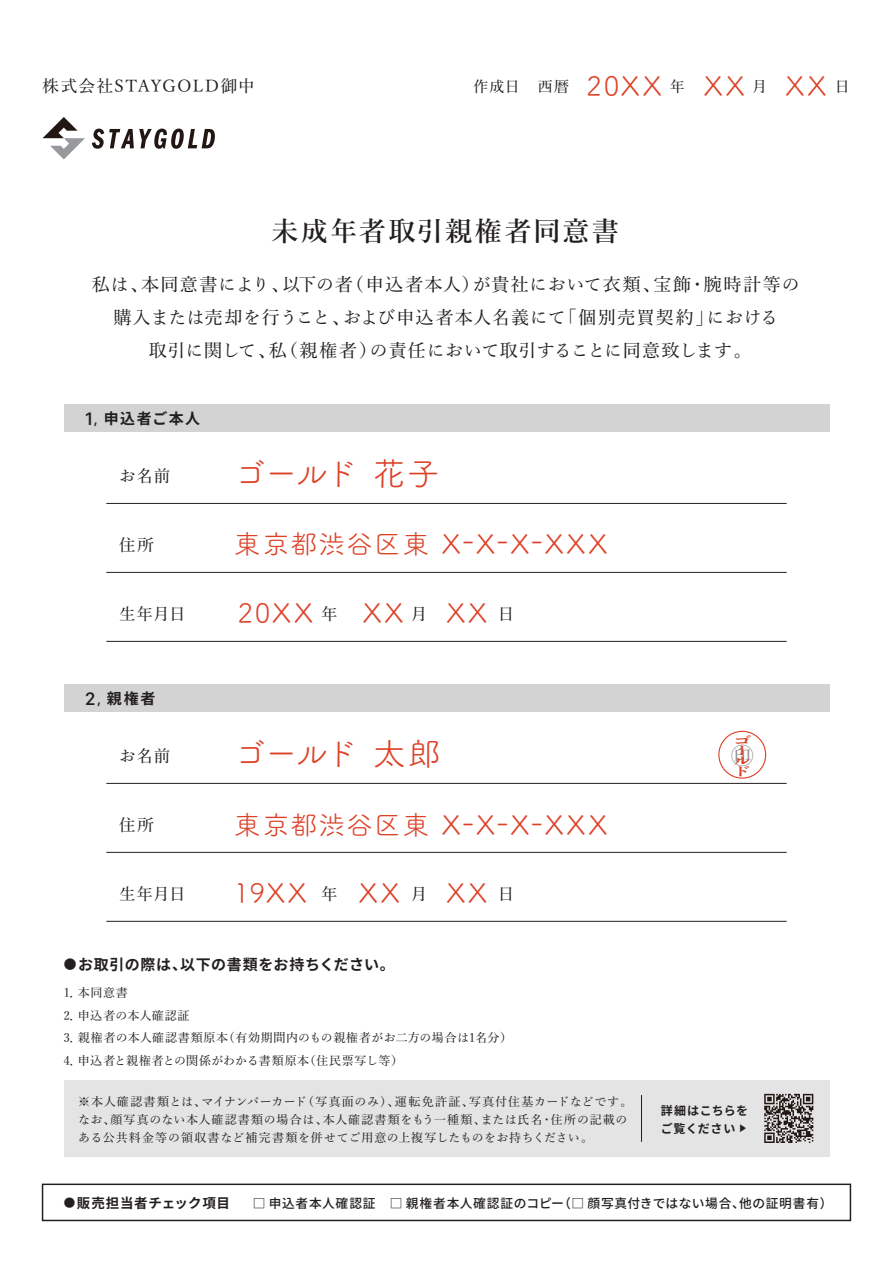
<style>
.page{position:relative;width:893px;height:1263px;background:#fff}
.page>*{position:absolute;margin:0;border:0;box-sizing:border-box;transform-origin:0 0}
.t1{font:33px "Tsuku A Rd Gothic";letter-spacing:-.075em;color:#dd4127}
.t2{font:27px "Tsuku A Rd Gothic";letter-spacing:.04em;color:#dd4127}
.t3{font:27px "Tsuku A Rd Gothic";letter-spacing:.06em;color:#dd4127}
.t4{font:600 27px "Yu Min";letter-spacing:.075em;color:#231f20}
.t5{font:500 22.5px "Yu Min";color:#231f20}
.t6{font:500 18px/33px "Yu Min";letter-spacing:.035em;color:#231f20;text-align:center}
.t7{font:500 16.5px "Yu Min";letter-spacing:.07em;color:#231f20}
.t8{font:700 15px "Noto Sans JP";letter-spacing:.045em;color:#231f20}
.t9{font:500 15px "Yu Min";color:#231f20}
.t10{font:700 13.5px "Noto Sans JP";letter-spacing:.045em;color:#231f20}
.t11{font:500 12.75px "Noto Sans JP";letter-spacing:.05em;color:#231f20}
.t12{font:800 12.3px/10.4px "Yu Min";color:#dd4127;scale:1.47 1}
.t13{font:500 12px/22.8px "Yu Min";letter-spacing:.05em;color:#231f20}
.t14{font:700 12px/18px "Noto Sans JP";letter-spacing:.055em;color:#231f20}
.t15{font:7.2px "Koz Go Pr 6 N";color:#231f20;scale:1.17 1}
.s1{font-family:"SF Compact Display";font-weight:500;font-size:18.75px}
.s2{font-family:"SF Compact Display";font-weight:500}
.s3{font-size:12.75px}
.s4{font-size:11.55px}
</style>
<div class="page">
<div style="left:42px;top:1183px;width:809px;height:38px;border:1px solid #231f20"></div>
<svg style="left:92px;top:129px;width:123px;height:20px"></svg>
<svg style="left:43px;top:117px;width:42px;height:42px"></svg>
<div style="left:64px;top:1080px;width:765px;height:77px;background:#e5e4e4"></div>
<svg style="left:764px;top:1094px;width:49px;height:49px"></svg>
<div style="left:64px;top:404px;width:765px;height:28px;background:#d3d3d3"></div>
<hr style="left:106px;top:641px;width:681px;height:1px;background:#231f20">
<hr style="left:106px;top:572px;width:681px;height:1px;background:#231f20">
<hr style="left:106px;top:503px;width:681px;height:1px;background:#231f20">
<div style="left:64px;top:684px;width:765px;height:27px;background:#d3d3d3"></div>
<hr style="left:106px;top:921px;width:681px;height:1px;background:#231f20">
<hr style="left:106px;top:852px;width:681px;height:1px;background:#231f20">
<hr style="left:106px;top:783px;width:681px;height:1px;background:#231f20">
<hr style="left:641px;top:1095px;width:1px;height:47px;background:#231f20">
<div style="left:718px;top:731px;width:48px;height:48px;border:1px solid #dd4127;border-radius:50%"></div>
<h2 class="t3" style="left:587px;top:65px;width:77px">20XX</h2>
<h2 class="t3" style="left:704px;top:65px;width:42px">XX</h2>
<h2 class="t3" style="left:785px;top:65px;width:42px">XX</h2>
<h3 class="t7" style="left:43px;top:70px;width:214px">株式会社STAYGOLD御中</h3>
<p class="t9" style="left:473px;top:72px;width:378px">作成日　西暦　　　　　　年　　　　月　　　　日</p>
<h2 class="t4" style="left:272px;top:216px;width:349px">未成年者取引親権者同意書</h2>
<h3 class="t6" style="left:92px;top:266px;width:709px">私は、本同意書により、以下の者（申込者本人）が貴社において衣類、宝飾・腕時計等の購入または売却を行うこと、および申込者本人名義にて「個別売買契約」における<br>取引に関して、私（親権者）の責任において取引することに同意致します。</h3>
<p class="t8" style="left:85px;top:410px;width:116px"><span class="s1">1</span><span class="s2">,</span> 申込者ご本人</p>
<h3 class="t7" style="left:119px;top:460px;width:53px">お名前</h3>
<h3 class="t7" style="left:119px;top:530px;width:36px">住所</h3>
<h1 class="t1" style="left:234px;top:449px;width:207px">ゴールド 花子</h1>
<h2 class="t2" style="left:234px;top:523px;width:375px">東京都渋谷区東 X-X-X-XXX</h2>
<h2 class="t3" style="left:238px;top:593px;width:77px">20XX</h2>
<h2 class="t3" style="left:363px;top:593px;width:42px">XX</h2>
<h2 class="t3" style="left:446px;top:593px;width:42px">XX</h2>
<h3 class="t7" style="left:119px;top:599px;width:68px">生年月日</h3>
<h3 class="t7" style="left:321px;top:599px;width:18px">年</h3>
<h3 class="t7" style="left:411px;top:599px;width:18px">月</h3>
<h3 class="t7" style="left:498px;top:599px;width:18px">日</h3>
<p class="t8" style="left:85px;top:690px;width:72px"><span class="s1">2</span><span class="s2">,</span> 親権者</p>
<p class="t12" style="left:733px;top:735px;width:14px">ゴールド</p>
<h1 class="t1" style="left:234px;top:728px;width:209px">ゴールド 太郎</h1>
<h3 class="t7" style="left:119px;top:740px;width:53px">お名前</h3>
<h3 class="t5" style="left:731px;top:735px;width:24px">㊞</h3>
<h3 class="t7" style="left:119px;top:810px;width:36px">住所</h3>
<h2 class="t2" style="left:234px;top:805px;width:375px">東京都渋谷区東 X-X-X-XXX</h2>
<h2 class="t3" style="left:234px;top:872px;width:74px">19XX</h2>
<h2 class="t3" style="left:359px;top:872px;width:42px">XX</h2>
<h2 class="t3" style="left:446px;top:872px;width:42px">XX</h2>
<h3 class="t7" style="left:119px;top:879px;width:68px">生年月日</h3>
<h3 class="t7" style="left:321px;top:879px;width:18px">年</h3>
<h3 class="t7" style="left:411px;top:879px;width:18px">月</h3>
<h3 class="t7" style="left:498px;top:879px;width:18px">日</h3>
<p class="t8" style="left:64px;top:956px;width:333px"><span class="s3">●</span>お取引の際は、以下の書類をお持ちください。</p>
<p class="t13" style="left:64px;top:980px;width:450px">1．本同意書<br>2．申込者の本人確認証<br>3．親権者の本人確認書類原本（有効期間内のもの親権者がお二方の場合は1名分）<br>4．申込者と親権者との関係がわかる書類原本（住民票写し等）</p>
<p class="t13" style="left:78px;top:1091px;width:556px;line-height:18px">※本人確認書類とは、マイナンバーカード（写真面のみ）、運転免許証、写真付住基カードなどです。なお、顔写真のない本人確認書類の場合は、本人確認書類をもう一種類、または氏名・住所の記載のある公共料金等の領収書など補完書類を併せてご用意の上複写したものをお持ちください。</p>
<p class="t14" style="left:661px;top:1101px;width:89px">詳細はこちらをご覧ください</p>
<p class="t15" style="left:747px;top:1124px;width:9px;rotate:90deg">▲</p>
<p class="t10" style="left:64px;top:1195px;width:168px"><span class="s4">●</span>販売担当者チェック項目</p>
<p class="t11" style="left:253px;top:1196px;width:582px">□ 申込者本人確認証　□ 親権者本人確認証のコピー（□ 顔写真付きではない場合、他の証明書有）</p>
</div>
